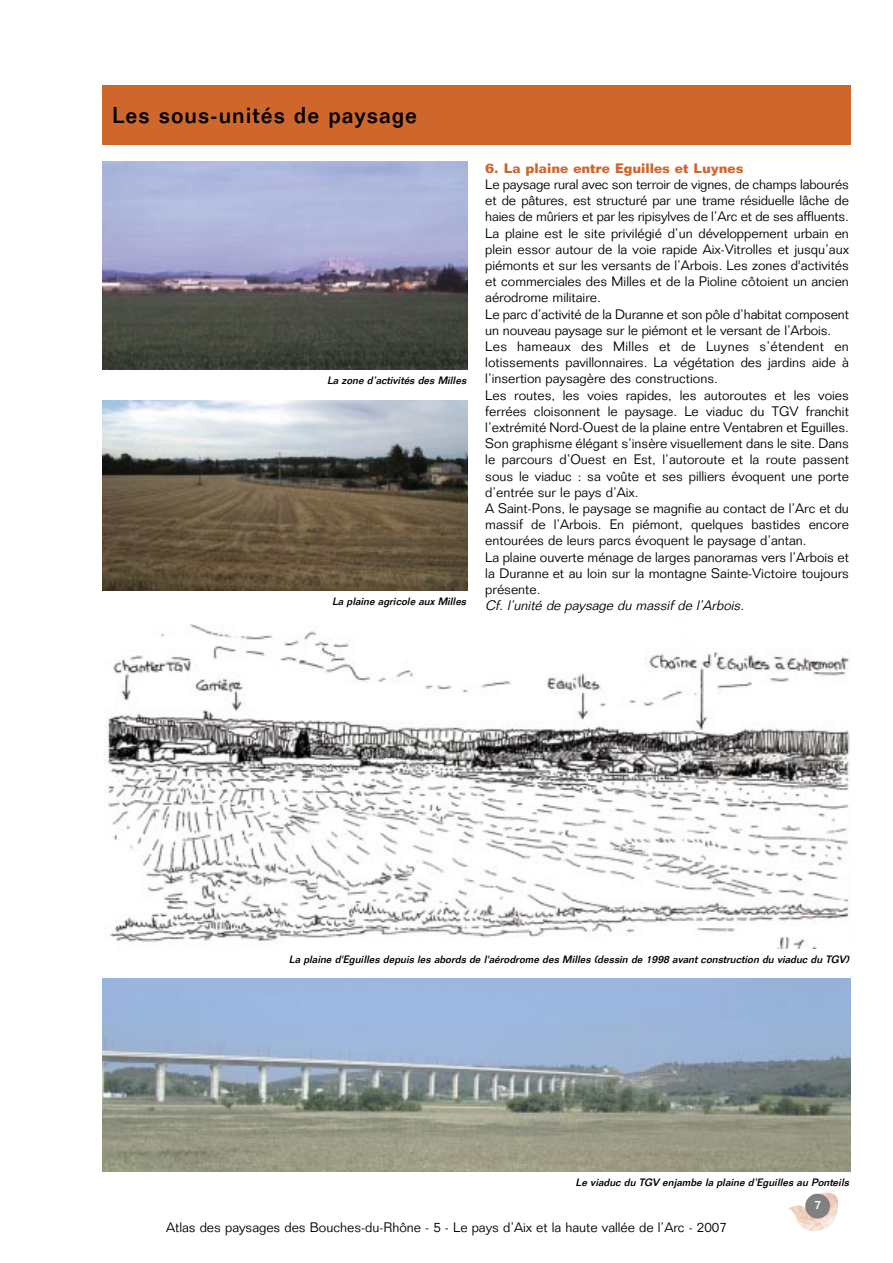
<style>
.page{position:relative;width:893px;height:1263px;background:#fff}
.page>*{position:absolute;margin:0;border:0;box-sizing:border-box;transform-origin:0 0}
.t1{font:500 22.5px "Folio";letter-spacing:.045em;color:#000}
.t2{font:300 13.5px/16.2px "Folio";color:#000}
.t3{font:italic 300 13.5px "Folio";color:#000}
.t4{font:700 13.5px "Folio";color:#cf672d}
.t5{font:500 12px "Folio";color:#fff}
.t6{font:italic 500 10.5px "Folio";color:#000}
</style>
<div class="page">
<img style="left:787px;top:1192px;width:51px;height:39px">
<div style="left:805px;top:1194px;width:25px;height:24px;background:#808080;border-radius:50%"></div>
<div style="left:102px;top:85px;width:748px;height:60px;background:#cf672d"></div>
<img style="left:105px;top:624px;width:745px;height:324px">
<img style="left:102px;top:978px;width:748px;height:193px">
<img style="left:102px;top:400px;width:366px;height:191px">
<img style="left:102px;top:162px;width:366px;height:207px">
<h1 class="t1" style="left:112px;top:107px;width:307px">Les sous-unités de paysage</h1>
<p class="t6" style="left:327px;top:377px;width:143px">La zone d’activités des Milles</p>
<p class="t6" style="left:332px;top:598px;width:138px">La plaine agricole aux Milles</p>
<p class="t4" style="left:485px;top:163px;width:260px">6. La plaine entre Eguilles et Luynes</p>
<p class="t2" style="left:485px;top:178px;width:365px">Le paysage rural avec son terroir de vignes, de champs labourés et de pâtures, est structuré par une trame résiduelle lâche de haies de mûriers et par les ripisylves de l’Arc et de ses affluents.<br>La plaine est le site privilégié d’un développement urbain en plein essor autour de la voie rapide Aix-Vitrolles et jusqu’aux piémonts et sur les versants de l’Arbois. Les zones d'activités et commerciales des Milles et de la Pioline côtoient un ancien aérodrome militaire.<br>Le parc d’activité de la Duranne et son pôle d’habitat composent un nouveau paysage sur le piémont et le versant de l’Arbois.<br>Les hameaux des Milles et de Luynes s’étendent en lotissements pavillonnaires. La végétation des jardins aide à l’insertion paysagère des constructions.<br>Les routes, les voies rapides, les autoroutes et les voies ferrées cloisonnent le paysage. Le viaduc du TGV franchit l’extrémité Nord-Ouest de la plaine entre Ventabren et Eguilles.<br>Son graphisme élégant s’insère visuellement dans le site. Dans le parcours d’Ouest en Est, l’autoroute et la route passent sous le viaduc : sa voûte et ses pilliers évoquent une porte d’entrée sur le pays d’Aix.<br>A Saint-Pons, le paysage se magnifie au contact de l’Arc et du massif de l’Arbois. En piémont, quelques bastides encore entourées de leurs parcs évoquent le paysage d’antan.<br>La plaine ouverte ménage de larges panoramas vers l’Arbois et la Duranne et au loin sur la montagne Sainte-Victoire toujours présente.</p>
<p class="t3" style="left:485px;top:600px;width:263px">Cf. l’unité de paysage du massif de l’Arbois.</p>
<p class="t6" style="left:289px;top:955px;width:564px">La plaine d'Eguilles depuis les abords de l'aérodrome des Milles (dessin de 1998 avant construction du viaduc du TGV)</p>
<p class="t6" style="left:576px;top:1178px;width:277px">Le viaduc du TGV enjambe la plaine d’Eguilles au Ponteils</p>
<p class="t2" style="left:166px;top:1220px;width:562px">Atlas des paysages des Bouches-du-Rhône - 5 - Le pays d’Aix et la haute vallée de l’Arc - 2007</p>
<p class="t5" style="left:815px;top:1201px;width:8px">7</p>
</div>
